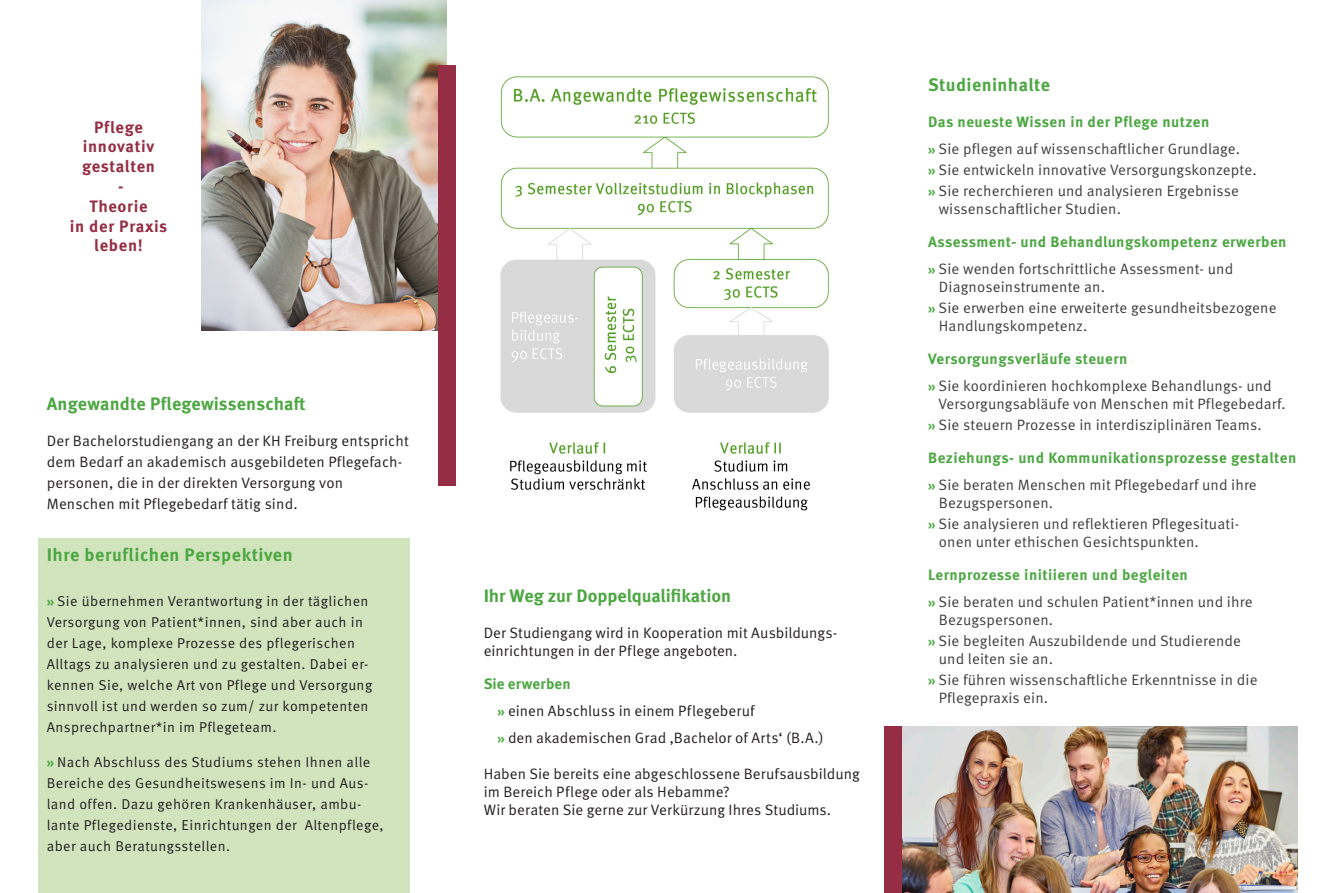
<style>
.page{position:relative;width:1331px;height:893px;background:#fff}
.page>*{position:absolute;margin:0;border:0;box-sizing:border-box;transform-origin:0 0}
.t1{font:700 18px "Meta Pro";letter-spacing:.01em;color:#4ca742}
.t2{font:700 18px "Meta Pro";letter-spacing:.03em;color:#4ca742}
.t3{font:700 16.5px/19.8px "Meta Pro";letter-spacing:.04em;color:#952e45;text-align:center}
.t4{font:15px/18px "Meta Pro Norm";letter-spacing:.01em;color:#3e3e3f}
.t5{font:15px/21px "Meta Pro Norm";letter-spacing:.005em;color:#231f20}
.t6{font:700 15px "Meta Pro";letter-spacing:.03em;color:#4ca742}
.t7{font:700 15px "Meta Pro";letter-spacing:.01em;color:#4ca742}
.t8{font:14.25px/21px "Meta Pro Norm";letter-spacing:.03em;color:#231f20}
.s1{font-family:"Meta Pro";font-weight:700;font-size:13.5px;color:#4ca742}
</style>
<div class="page">
<img style="left:201px;top:0;width:245px;height:330px">
<div style="left:38px;top:539px;width:372px;height:354px;background:#d1e4bd"></div>
<img style="left:500px;top:77px;width:329px;height:434px">
<img style="left:901px;top:727px;width:397px;height:166px">
<div style="left:884px;top:727px;width:17px;height:166px;background:#952e45"></div>
<div style="left:438px;top:65px;width:17px;height:421px;background:#952e45"></div>
<p class="t3" style="left:70px;top:116px;width:99px">Pflege innovativ gestalten<br>-<br>Theorie<br>in der Praxis leben!</p>
<p class="t1" style="left:47px;top:390px;width:260px">Angewandte Pflegewissenschaft</p>
<p class="t5" style="left:47px;top:429px;width:364px">Der Bachelorstudiengang an der KH Freiburg entspricht dem Bedarf an akademisch ausgebildeten Pflegefach&shy;personen, die in der direkten Versorgung von Menschen mit Pflegebedarf tätig sind.</p>
<p class="t2" style="left:47px;top:541px;width:247px">Ihre beruflichen Perspektiven</p>
<p class="t8" style="left:47px;top:590px;width:327px"><span class="s1">»</span> Sie übernehmen Verantwortung in der täglichen Versorgung von Patient*innen, sind aber auch in der Lage, komplexe Prozesse des pflegerischen Alltags zu analysieren und zu gestalten. Dabei er&shy;kennen Sie, welche Art von Pflege und Versorgung sinnvoll ist und werden so zum/ zur kompetenten Ansprechpartner*in im Pflegeteam.</p>
<p class="t8" style="left:47px;top:751px;width:338px"><span class="s1">»</span> Nach Abschluss des Studiums stehen Ihnen alle Bereiche des Gesundheitswesens im In- und Aus&shy;land offen. Dazu gehören Krankenhäuser, ambu&shy;lante Pflegedienste, Einrichtungen der Altenpflege, aber auch Beratungsstellen.</p>
<p class="t1" style="left:484px;top:582px;width:249px">Ihr Weg zur Doppelqualifikation</p>
<p class="t5" style="left:484px;top:623px;width:355px;line-height:18px">Der Studiengang wird in Kooperation mit Ausbildungs&shy;einrichtungen in der Pflege angeboten.</p>
<p class="t7" style="left:484px;top:672px;width:88px">Sie erwerben</p>
<p class="t5" style="left:497px;top:696px;width:328px;line-height:27px"><span class="s1">»</span> einen Abschluss in einem Pflegeberuf<br><span class="s1">»</span> den akademischen Grad ‚Bachelor of Arts‘ (B.A.)</p>
<p class="t5" style="left:484px;top:764px;width:377px;line-height:18px">Haben Sie bereits eine abgeschlossene Berufsausbildung im Bereich Pflege oder als Hebamme?<br>Wir beraten Sie gerne zur Verkürzung Ihres Studiums.</p>
<p class="t1" style="left:928px;top:71px;width:123px">Studieninhalte</p>
<p class="t6" style="left:928px;top:110px;width:283px">Das neueste Wissen in der Pflege nutzen</p>
<p class="t4" style="left:928px;top:138px;width:330px;line-height:21px"><span class="s1">»</span> Sie pflegen auf wissenschaftlicher Grundlage.<br><span class="s1">»</span> Sie entwickeln innovative Versorgungskonzepte. <span class="s1">»</span> Sie recherchieren und analysieren Ergebnisse</p>
<p class="t4" style="left:939px;top:199px;width:184px">wissenschaftlicher Studien.</p>
<p class="t6" style="left:928px;top:230px;width:360px">Assessment- und Behandlungskompetenz erwerben</p>
<p class="t4" style="left:939px;top:259px;width:296px;text-indent:-11px"><span class="s1">»</span> Sie wenden fortschrittliche Assessment- und<br>Diagnoseinstrumente an.</p>
<p class="t4" style="left:939px;top:298px;width:339px;text-indent:-11px"><span class="s1">»</span> Sie erwerben eine erweiterte gesundheitsbezogene<br>Handlungskompetenz.</p>
<p class="t6" style="left:928px;top:347px;width:201px">Versorgungsverläufe steuern</p>
<p class="t4" style="left:938px;top:376px;width:349px;text-indent:-11px"><span class="s1">»</span> Sie koordinieren hochkomplexe Behandlungs- und<br>Versorgungsabläufe von Menschen mit Pflegebedarf.</p>
<p class="t4" style="left:928px;top:415px;width:335px"><span class="s1">»</span> Sie steuern Prozesse in interdisziplinären Teams.</p>
<p class="t6" style="left:928px;top:446px;width:370px">Beziehungs- und Kommunikationsprozesse gestalten</p>
<p class="t4" style="left:939px;top:475px;width:319px;text-indent:-11px"><span class="s1">»</span> Sie beraten Menschen mit Pflegebedarf und ihre<br>Bezugspersonen.</p>
<p class="t4" style="left:939px;top:514px;width:302px;text-indent:-11px"><span class="s1">»</span> Sie analysieren und reflektieren Pflegesituati&shy;onen unter ethischen Gesichtspunkten.</p>
<p class="t6" style="left:928px;top:563px;width:261px">Lernprozesse initiieren und begleiten</p>
<p class="t4" style="left:939px;top:592px;width:315px;text-indent:-11px"><span class="s1">»</span> Sie beraten und schulen Patient*innen und ihre<br>Bezugspersonen.</p>
<p class="t4" style="left:939px;top:631px;width:304px;text-indent:-11px"><span class="s1">»</span> Sie begleiten Auszubildende und Studierende und leiten sie an.</p>
<p class="t4" style="left:939px;top:670px;width:320px;text-indent:-11px"><span class="s1">»</span> Sie führen wissenschaftliche Erkenntnisse in die<br>Pflegepraxis ein.</p>
</div>
